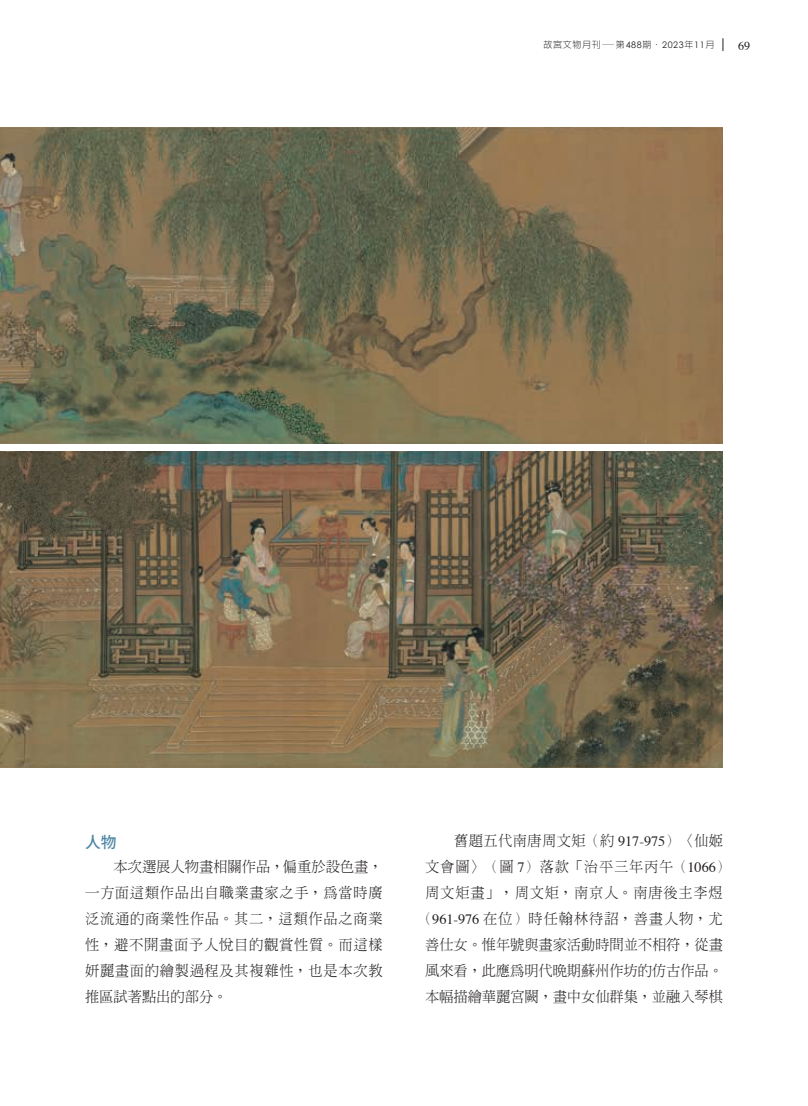
<style>
.page{position:relative;width:808px;height:1106px;background:#fff}
.page>*{position:absolute;margin:0;border:0;box-sizing:border-box;transform-origin:0 0}
.t1{font:500 15.75px "Noto Sans CJ Ktc";color:#5186a5}
.t2{font:300 14.25px/26px "AR Ming B5";letter-spacing:.03em;color:#231f20;text-align:justify}
.t3{font:300 14.25px "AR Ming B5";letter-spacing:-.005em;color:#231f20}
.t4{font:300 14.25px "AR Ming B5";letter-spacing:.055em;color:#231f20}
.t5{font:300 14.25px "AR Ming B5";letter-spacing:.065em;color:#231f20}
.t6{font:12px "Times";color:#231f20}
.t7{font:300 9px "AR Hei B5";letter-spacing:.075em;color:#231f20}
.s1{font-family:"Century Gothic";font-weight:400}
.s2{font-family:"Adobe Song Std"}
.s3{font-family:"Times";font-weight:400}
</style>
<div class="page">
<svg style="left:723px;top:38px;width:1px;height:13px"></svg>
<img style="left:1px;top:128px;width:722px;height:315px">
<img style="left:0;top:128px;width:1px;height:315px">
<img style="left:0;top:452px;width:723px;height:315px">
<p class="t7" style="left:543px;top:40px;width:173px">故宮文物月刊—第<span class="s1">488</span>期<span class="s2">・</span><span class="s1">2023</span>年<span class="s1">11</span>月</p>
<p class="t6" style="left:738px;top:34px;width:13px">69</p>
<p class="t1" style="left:85px;top:833px;width:33px">人物</p>
<p class="t2" style="left:85px;top:854px;width:299px;text-indent:28px">本次選展人物畫相關作品，偏重於設色畫，一方面這類作品出自職業畫家之手，為當時廣泛流通的商業性作品。其二，這類作品之商業性，避不開畫面予人悅目的觀賞性質。而這樣妍麗畫面的繪製過程及其複雜性，也是本次教推區試著點出的部分。</p>
<p class="t2" style="left:454px;top:828px;width:270px">舊題五代南唐周文矩（約 <span class="s3">917-975</span>）〈仙姬</p>
<p class="t4" style="left:425px;top:859px;width:306px">文會圖〉（圖 <span class="s3">7</span>）落款「治平三年丙午（<span class="s3">1066</span>）</p>
<p class="t4" style="left:425px;top:885px;width:299px">周文矩畫」，周文矩，南京人。南唐後主李煜</p>
<p class="t5" style="left:418px;top:911px;width:306px">（<span class="s3">961-976</span> 在位）時任翰林待詔，善畫人物，尤</p>
<p class="t3" style="left:425px;top:937px;width:299px">善仕女。惟年號與畫家活動時間並不相符，從畫</p>
<p class="t3" style="left:425px;top:963px;width:299px">風來看，此應為明代晚期蘇州作坊的仿古作品。</p>
<p class="t3" style="left:425px;top:989px;width:299px">本幅描繪華麗宮闕，畫中女仙群集，並融入琴棋</p>
</div>
